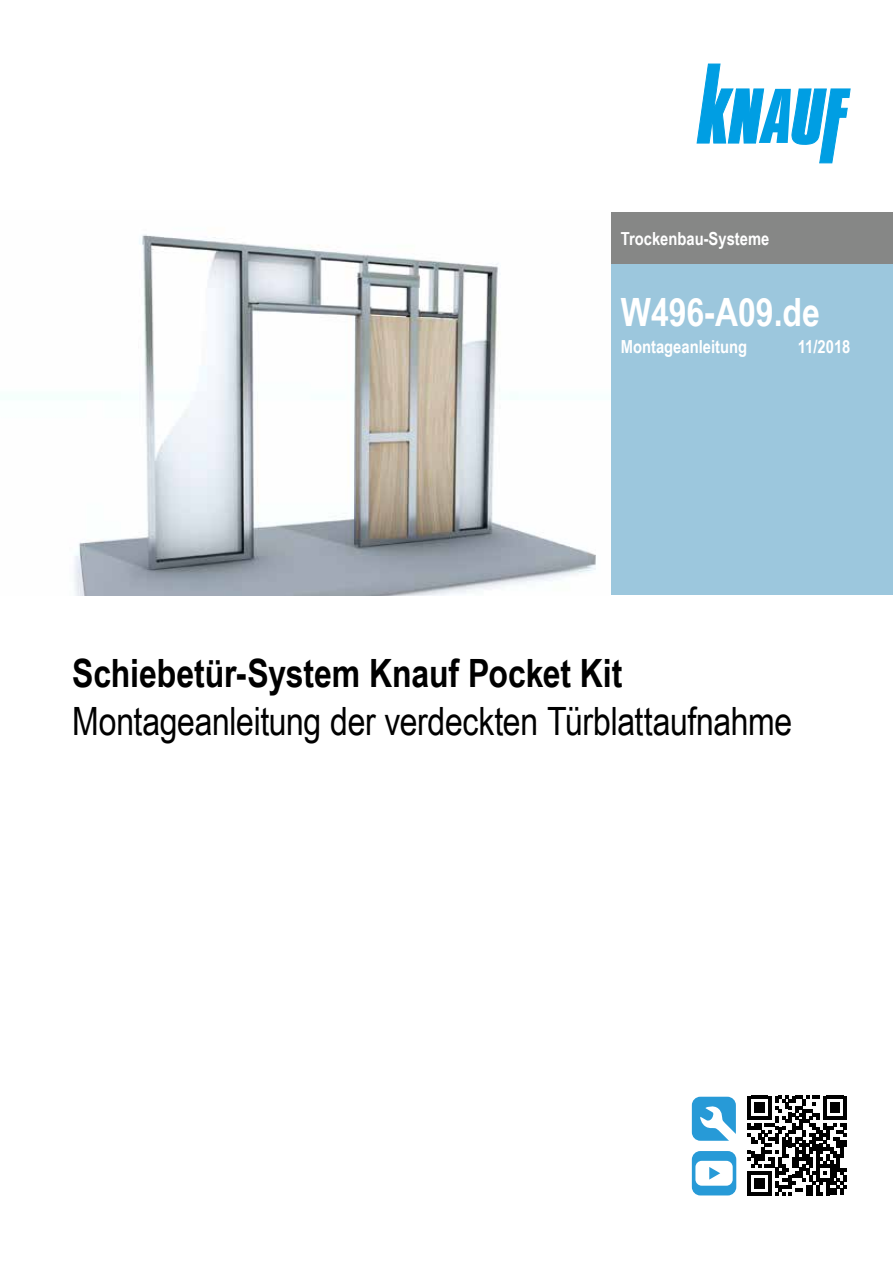
<style>
.page{position:relative;width:893px;height:1263px;background:#fff}
.page>*{position:absolute;margin:0;border:0;box-sizing:border-box;transform-origin:0 0}
.t1{font:39px "Arial Narrow";letter-spacing:-.01em;color:#000}
.t2{font:700 39px "Arial Narrow";letter-spacing:-.005em;color:#000}
.t3{font:700 39px "Arial Narrow";color:#fff}
.t4{font:700 18px "Arial Narrow";color:#fff}
</style>
<div class="page">
<div style="left:608px;top:213px;width:285px;height:382px;background:#9cc7dd"></div>
<div style="left:608px;top:213px;width:285px;height:51px;background:#868786"></div>
<svg style="left:697px;top:64px;width:153px;height:99px"></svg>
<div style="left:692px;top:1151px;width:44px;height:44px;background:#279ad7;border-radius:9px"></div>
<svg style="left:695px;top:1161px;width:38px;height:25px"></svg>
<div style="left:692px;top:1097px;width:44px;height:44px;background:#279ad7;border-radius:9px"></div>
<svg style="left:700px;top:1105px;width:36px;height:36px"></svg>
<svg style="left:747px;top:1096px;width:100px;height:99px"></svg>
<img style="left:74px;top:213px;width:536px;height:382px">
<p class="t4" style="left:621px;top:225px;width:150px">Trockenbau-Systeme</p>
<p class="t3" style="left:621px;top:282px;width:201px">W496-A09.de</p>
<p class="t4" style="left:621px;top:333px;width:128px">Montageanleitung</p>
<p class="t4" style="left:798px;top:333px;width:54px">11/2018</p>
<p class="t2" style="left:72px;top:644px;width:552px">Schiebetür-System Knauf Pocket Kit</p>
<p class="t1" style="left:72px;top:693px;width:722px">Montageanleitung der verdeckten Türblattaufnahme</p>
</div>
